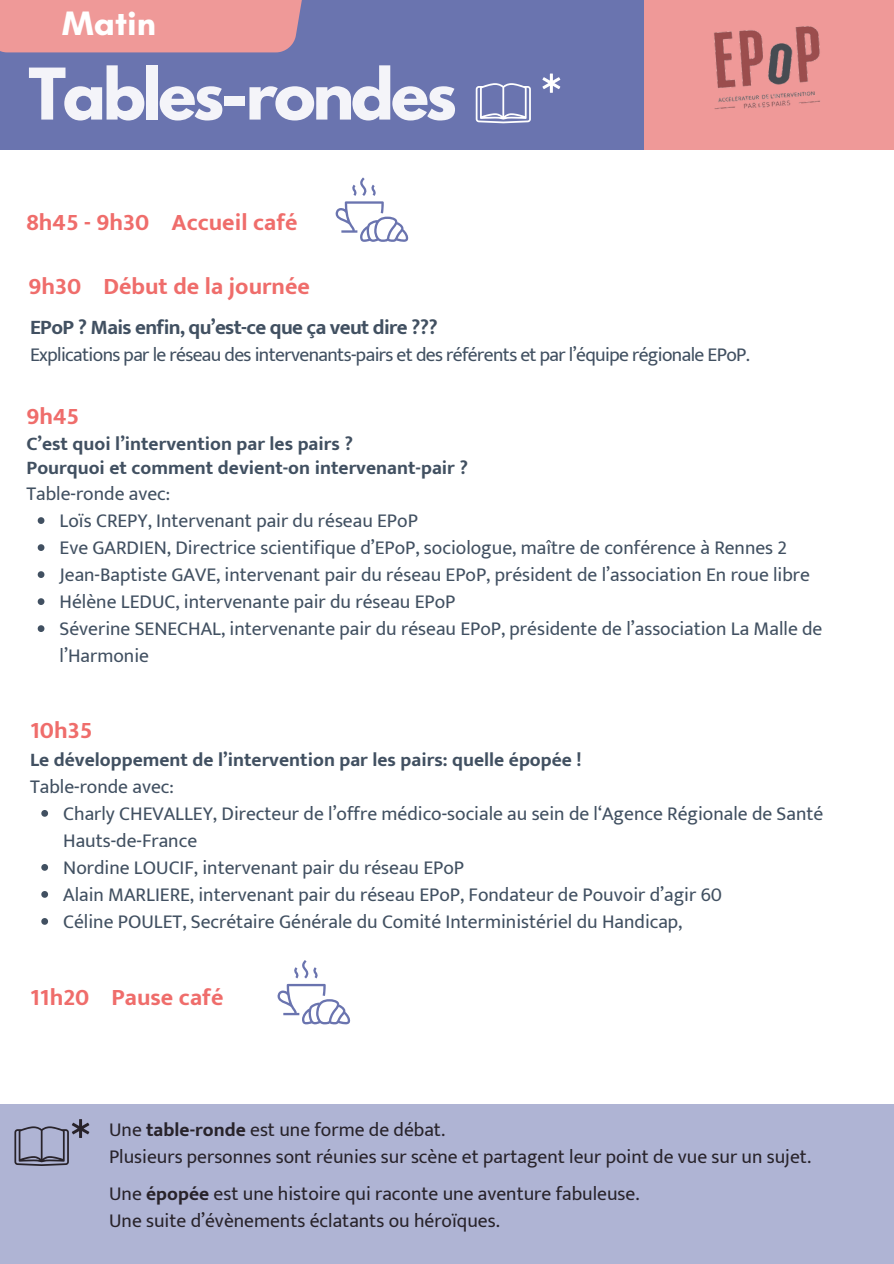
<style>
.page{position:relative;width:894px;height:1264px;background:#fff}
.page>*{position:absolute;margin:0;border:0;box-sizing:border-box;transform-origin:0 0}
.t1{font:700 63px "League Spartan";letter-spacing:-.05em;color:#f4f4f9}
.t2{font:700 34.5px "Glacial Indifference";color:#fff}
.t3{font:700 24px "Mukta";color:#ef6d6b}
.t4{font:700 21px "Mukta";letter-spacing:-.03em;color:#415061}
.t5{font:19.5px/27px "Mukta";color:#415061}
.t6{font:19.5px "Mukta";color:#28232a}
.t7{font:700 19.5px "Mukta";color:#415061}
.t8{font:19.5px "Mukta";letter-spacing:-.03em;color:#415061}
.s1{font-weight:700}
</style>
<div class="page">
<div style="left:0;top:0;width:650px;height:149px;background:#6a74af"></div>
<div style="left:644px;top:0;width:249px;height:150px;background:#ef9998"></div>
<img style="left:714px;top:26px;width:106px;height:83px">
<div style="left:0;top:0;width:302px;height:53px;background:#ef9998"></div>
<svg style="left:38px;top:517px;width:6px;height:7px"></svg>
<svg style="left:38px;top:544px;width:6px;height:7px"></svg>
<svg style="left:38px;top:571px;width:6px;height:7px"></svg>
<svg style="left:38px;top:598px;width:6px;height:7px"></svg>
<svg style="left:38px;top:625px;width:6px;height:7px"></svg>
<svg style="left:41px;top:810px;width:7px;height:6px"></svg>
<svg style="left:41px;top:864px;width:7px;height:6px"></svg>
<svg style="left:41px;top:891px;width:7px;height:6px"></svg>
<svg style="left:41px;top:918px;width:7px;height:6px"></svg>
<svg style="left:277px;top:960px;width:74px;height:64px"></svg>
<div style="left:0;top:1103px;width:893px;height:160px;background:#afb4d4"></div>
<svg style="left:475px;top:83px;width:55px;height:40px"></svg>
<svg style="left:542px;top:74px;width:18px;height:19px"></svg>
<svg style="left:14px;top:1119px;width:75px;height:46px"></svg>
<svg style="left:335px;top:177px;width:74px;height:64px"></svg>
<p class="t2" style="left:62px;top:3px;width:95px">Matin</p>
<p class="t1" style="left:28px;top:63px;width:430px">Tables-rondes</p>
<p class="t3" style="left:26px;top:207px;width:273px">8h45 - 9h30 Accueil café</p>
<p class="t3" style="left:28px;top:272px;width:283px">9h30 Début de la journée</p>
<p class="t4" style="left:30px;top:314px;width:409px">EPoP ? Mais enfin, qu’est-ce que ça veut dire ???</p>
<h1 class="t8" style="left:30px;top:342px;width:721px">Explications par le réseau des intervenants-pairs et des référents et par l’équipe régionale EPoP.</h1>
<p class="t3" style="left:26px;top:401px;width:54px">9h45</p>
<p class="t7" style="left:26px;top:431px;width:328px">C’est quoi l’intervention par les pairs ?</p>
<h3 class="t7" style="left:26px;top:456px;width:443px">Pourquoi et comment devient-on intervenant-pair ?</h3>
<p class="t5" style="left:26px;top:480px;width:145px">Table-ronde avec:</p>
<h3 class="t5" style="left:60px;top:507px;width:359px">Loïs CREPY, Intervenant pair du réseau EPoP</h3>
<p class="t5" style="left:60px;top:534px;width:728px">Eve GARDIEN, Directrice scientifique d’EPoP, sociologue, maître de conférence à Rennes 2</p>
<p class="t5" style="left:60px;top:561px;width:751px">Jean-Baptiste GAVE, intervenant pair du réseau EPoP, président de l’association En roue libre</p>
<p class="t5" style="left:60px;top:588px;width:397px">Hélène LEDUC, intervenante pair du réseau EPoP</p>
<p class="t5" style="left:60px;top:615px;width:764px">Séverine SENECHAL, intervenante pair du réseau EPoP, présidente de l’association La Malle de l’Harmonie</p>
<p class="t3" style="left:30px;top:715px;width:64px">10h35</p>
<p class="t7" style="left:30px;top:748px;width:553px">Le développement de l’intervention par les pairs: quelle épopée !</p>
<p class="t5" style="left:30px;top:772px;width:145px">Table-ronde avec:</p>
<p class="t5" style="left:63px;top:799px;width:761px">Charly CHEVALLEY, Directeur de l’offre médico-sociale au sein de l‘Agence Régionale de Santé<br>Hauts-de-France</p>
<p class="t5" style="left:63px;top:853px;width:402px">Nordine LOUCIF, intervenant pair du réseau EPoP</p>
<p class="t5" style="left:63px;top:880px;width:660px">Alain MARLIERE, intervenant pair du réseau EPoP, Fondateur de Pouvoir d’agir 60</p>
<p class="t5" style="left:63px;top:907px;width:620px">Céline POULET, Secrétaire Générale du Comité Interministériel du Handicap,</p>
<p class="t3" style="left:30px;top:982px;width:195px">11h20 Pause café</p>
<p class="t6" style="left:109px;top:1117px;width:337px">Une <span class="s1">table-ronde</span> est une forme de débat.</p>
<p class="t6" style="left:109px;top:1144px;width:703px">Plusieurs personnes sont réunies sur scène et partagent leur point de vue sur un sujet.</p>
<p class="t6" style="left:109px;top:1181px;width:531px">Une <span class="s1">épopée</span> est une histoire qui raconte une aventure fabuleuse.</p>
<p class="t6" style="left:109px;top:1208px;width:392px">Une suite d’évènements éclatants ou héroïques.</p>
</div>
